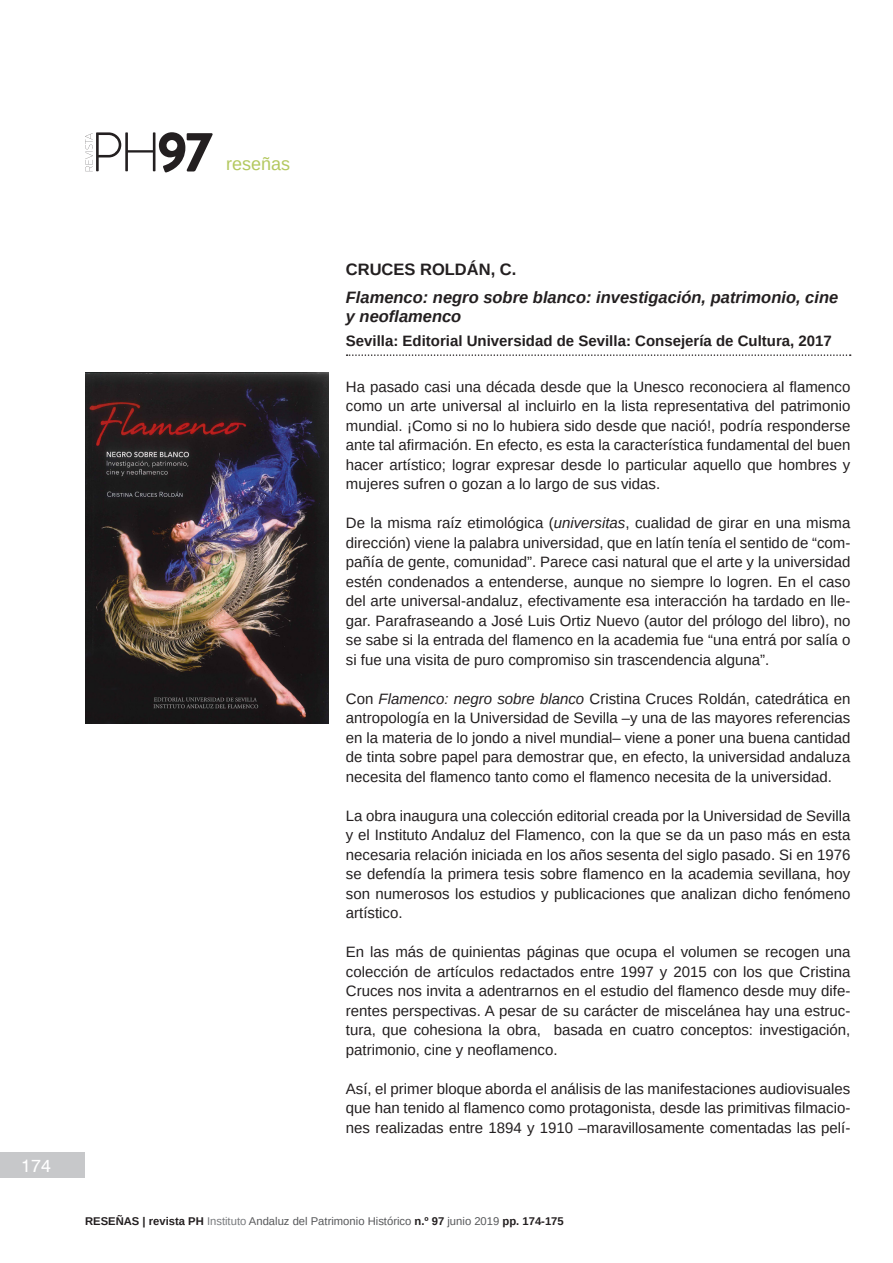
<style>
.page{position:relative;width:893px;height:1263px;background:#fff}
.page>*{position:absolute;margin:0;border:0;box-sizing:border-box;transform-origin:0 0}
.t1{font:900 56.4px "Brandon Grotesque";color:#231f20}
.t2{font:18px "Arimo";color:#b3c85f}
.t3{font:18px "Swiss 721 BT";color:#fff}
.Reseña_título_libro{font:italic 700 16.5px/19.5px "Arimo";color:#231f20}
.Reseña_autor{font:700 16.5px "Arimo";color:#231f20}
.t4{font:15px/19.5px "Arimo";color:#231f20;text-align:justify}
.Reseña_editorial{font:700 15px "Arimo";color:#231f20}
.t5{font:11.25px "Arimo";color:#57585a}
.s1{font-style:italic}
.s2{font-weight:700;color:#231f20}
.s3{color:#787a7d}
</style>
<div class="page">
<div style="left:0;top:1152px;width:85px;height:26px;background:#c7c8ca"></div>
<svg style="left:85px;top:132px;width:70px;height:39px"></svg>
<svg style="left:347px;top:354px;width:504px;height:2px"></svg>
<img style="left:85px;top:372px;width:244px;height:351px">
<p class="t3" style="left:21px;top:1154px;width:31px">174</p>
<h1 class="t1" style="left:157px;top:112px;width:57px">97</h1>
<p class="t2" style="left:226px;top:153px;width:66px">reseñas</p>
<p class="Reseña_autor" style="left:346px;top:258px;width:172px">CRUCES ROLDÁN, C.</p>
<p class="Reseña_título_libro" style="left:346px;top:287px;width:494px">Flamenco: negro sobre blanco: investigación, patrimonio, cine y neoflamenco</p>
<p class="Reseña_editorial" style="left:346px;top:330px;width:488px">Sevilla: Editorial Universidad de Sevilla: Consejería de Cultura, 2017</p>
<p class="t4" style="left:346px;top:377px;width:506px">Ha pasado casi una década desde que la Unesco reconociera al flamenco como un arte universal al incluirlo en la lista representativa del patrimonio mundial. ¡Como si no lo hubiera sido desde que nació!, podría responderse ante tal afirmación. En efecto, es esta la característica fundamental del buen hacer artístico; lograr expresar desde lo particular aquello que hombres y mujeres sufren o gozan a lo largo de sus vidas.</p>
<p class="t4" style="left:346px;top:513px;width:506px">De la misma raíz etimológica (<span class="s1">universitas</span>, cualidad de girar en una misma dirección) viene la palabra universidad, que en latín tenía el sentido de “com&shy;pañía de gente, comunidad”. Parece casi natural que el arte y la universidad estén condenados a entenderse, aunque no siempre lo logren. En el caso del arte universal-andaluz, efectivamente esa interacción ha tardado en lle&shy;gar. Parafraseando a José Luis Ortiz Nuevo (autor del prólogo del libro), no se sabe si la entrada del flamenco en la academia fue “una entrá por salía o si fue una visita de puro compromiso sin trascendencia alguna”.</p>
<p class="t4" style="left:346px;top:689px;width:506px">Con <span class="s1">Flamenco: negro sobre blanco</span> Cristina Cruces Roldán, catedrática en antropología en la Universidad de Sevilla –y una de las mayores referencias en la materia de lo jondo a nivel mundial– viene a poner una buena cantidad de tinta sobre papel para demostrar que, en efecto, la universidad andaluza necesita del flamenco tanto como el flamenco necesita de la universidad.</p>
<p class="t4" style="left:346px;top:806px;width:506px">La obra inaugura una colección editorial creada por la Universidad de Sevilla y el Instituto Andaluz del Flamenco, con la que se da un paso más en esta necesaria relación iniciada en los años sesenta del siglo pasado. Si en 1976 se defendía la primera tesis sobre flamenco en la academia sevillana, hoy son numerosos los estudios y publicaciones que analizan dicho fenómeno artístico.</p>
<p class="t4" style="left:346px;top:942px;width:506px">En las más de quinientas páginas que ocupa el volumen se recogen una colección de artículos redactados entre 1997 y 2015 con los que Cristina Cruces nos invita a adentrarnos en el estudio del flamenco desde muy dife&shy;rentes perspectivas. A pesar de su carácter de miscelánea hay una estruc&shy;tura, que cohesiona la obra, basada en cuatro conceptos: investigación, patrimonio, cine y neoflamenco.</p>
<p class="t4" style="left:346px;top:1079px;width:506px">Así, el primer bloque aborda el análisis de las manifestaciones audiovisuales que han tenido al flamenco como protagonista, desde las primitivas filmacio&shy;nes realizadas entre 1894 y 1910 –maravillosamente comentadas las pelí-</p>
<p class="t5" style="left:85px;top:1213px;width:480px"><span class="s2">RESEÑAS | revista PH</span> <span class="s3">Instituto</span> Andaluz del Patrimonio Histórico <span class="s2">n.º 97</span> junio 2019 <span class="s2">pp. 174-175</span></p>
</div>
